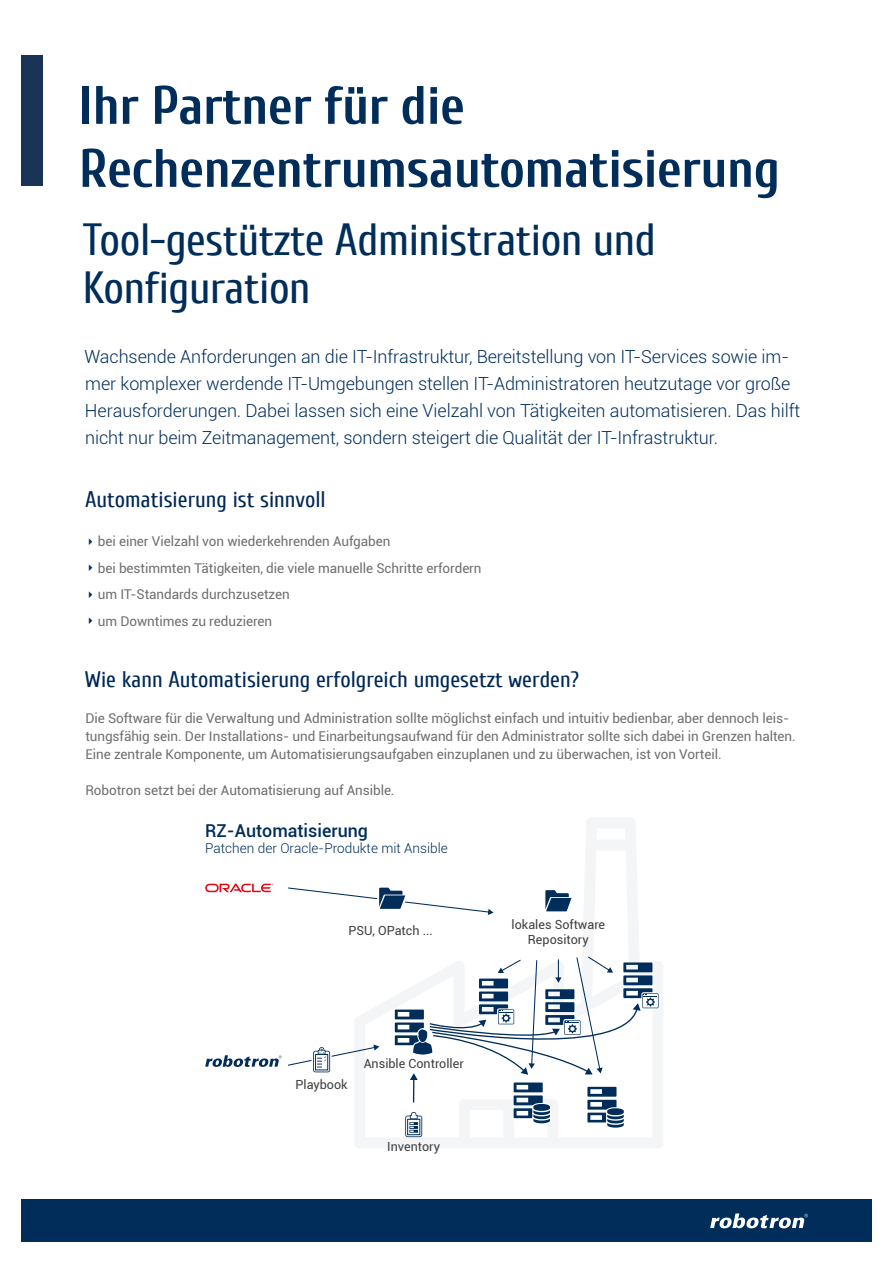
<style>
.page{position:relative;width:893px;height:1263px;background:#fff}
.page>*{position:absolute;margin:0;border:0;box-sizing:border-box;transform-origin:0 0}
.t1{font:700 54px/63px "Cuprum";letter-spacing:-.01em;color:#002d5a}
.t2{font:45px/48px "Cuprum";letter-spacing:-.01em;color:#002d5a}
.t3{font:22.5px "Cuprum";color:#002856}
.t4{font:300 18px/27px "Roboto";letter-spacing:-.005em;color:#002d5a}
.t5{font:500 17.85px "Roboto";color:#002d5a}
.t6{font:300 13.65px "Roboto";color:#002d5a}
.t7{font:13.5px/26.5px "Roboto";letter-spacing:-.005em;color:#706f6f}
.t8{font:12.6px/15.1px "Roboto";color:#3f3e3e;text-align:center}
</style>
<div class="page">
<div style="left:21px;top:1199px;width:851px;height:43px;background:#002d5a"></div>
<svg style="left:710px;top:1213px;width:98px;height:15px"></svg>
<div style="left:21px;top:55px;width:22px;height:131px;background:#1a3457"></div>
<svg style="left:355px;top:818px;width:308px;height:330px"></svg>
<svg style="left:205px;top:884px;width:69px;height:8px"></svg>
<svg style="left:288px;top:883px;width:206px;height:46px"></svg>
<svg style="left:545px;top:890px;width:26px;height:21px"></svg>
<svg style="left:395px;top:955px;width:266px;height:182px"></svg>
<svg style="left:205px;top:1042px;width:174px;height:34px"></svg>
<h1 class="t1" style="left:79px;top:74px;width:703px">Ihr Partner für die<br>Rechenzentrumsautomatisierung</h1>
<h2 class="t2" style="left:83px;top:216px;width:574px">Tool-gestützte Administration und<br>Konfiguration</h2>
<p class="t4" style="left:84px;top:343px;width:717px">Wachsende Anforderungen an die IT-Infrastruktur, Bereitstellung von IT-Services sowie im&shy;mer komplexer werdende IT-Umgebungen stellen IT-Administratoren heutzutage vor große Herausforderungen. Dabei lassen sich eine Vielzahl von Tätigkeiten automatisieren. Das hilft nicht nur beim Zeitmanagement, sondern steigert die Qualität der IT-Infrastruktur.</p>
<h3 class="t3" style="left:85px;top:487px;width:242px">Automatisierung ist sinnvoll</h3>
<p class="t7" style="left:98px;top:528px;width:385px">bei einer Vielzahl von wiederkehrenden Aufgaben<br>bei bestimmten Tätigkeiten, die viele manuelle Schritte erfordern um IT-Standards durchzusetzen<br>um Downtimes zu reduzieren</p>
<h3 class="t3" style="left:85px;top:667px;width:496px">Wie kann Automatisierung erfolgreich umgesetzt werden?</h3>
<p class="t7" style="left:85px;top:709px;width:712px;line-height:18px">Die Software für die Verwaltung und Administration sollte möglichst einfach und intuitiv bedienbar, aber dennoch leis&shy;tungsfähig sein. Der Installations- und Einarbeitungsaufwand für den Administrator sollte sich dabei in Grenzen halten.<br>Eine zentrale Komponente, um Automatisierungsaufgaben einzuplanen und zu überwachen, ist von Vorteil.</p>
<p class="t7" style="left:85px;top:777px;width:311px">Robotron setzt bei der Automatisierung auf Ansible.</p>
<h3 class="t5" style="left:205px;top:818px;width:164px">RZ-Automatisierung</h3>
<p class="t6" style="left:205px;top:839px;width:244px">Patchen der Oracle-Produkte mit Ansible</p>
<p class="t8" style="left:348px;top:922px;width:86px">PSU, OPatch ...</p>
<p class="t8" style="left:512px;top:917px;width:95px">lokales Software<br>Repository</p>
<p class="t8" style="left:296px;top:1077px;width:54px">Playbook</p>
<p class="t8" style="left:364px;top:1055px;width:102px">Ansible Controller</p>
<p class="t8" style="left:387px;top:1138px;width:54px">Inventory</p>
</div>
